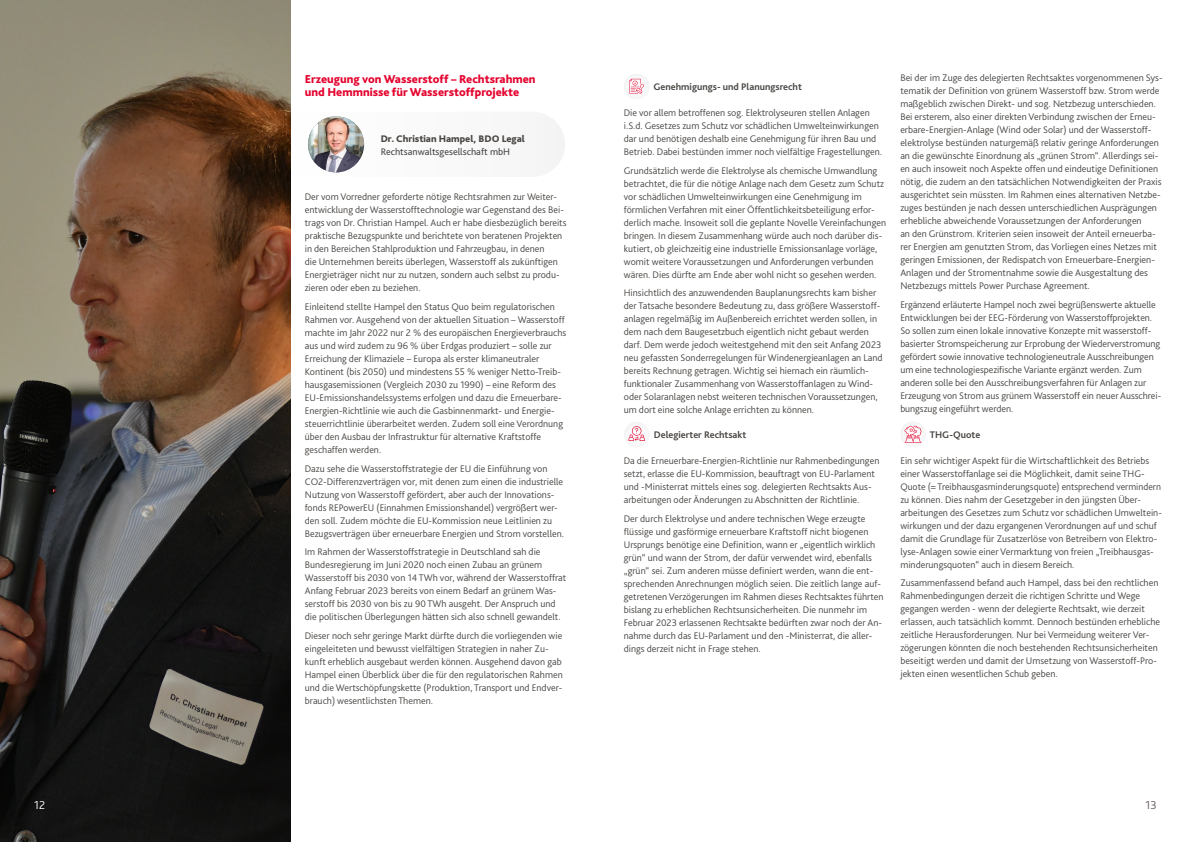
<style>
.page{position:relative;width:1191px;height:842px;background:#fff}
.page>*{position:absolute;margin:0;border:0;box-sizing:border-box;transform-origin:0 0}
.t1{font:800 12px/13px "Bliss Pro";color:#e4032e}
.t2{font:300 12px "Bliss Pro";color:#fff}
.t3{font:300 12px "Bliss Pro";color:#67605d}
.t4{font:300 10px/13px "Bliss Pro";color:#494643}
.t5{font:700 10px "Bliss Pro";color:#494643}
.t6{font:10px "Bliss Pro";color:#494643}
.t7{font:800 10px "Bliss Pro";color:#494643}
</style>
<div class="page">
<svg style="left:0;top:0;width:291px;height:842px;background:#55483c"></svg>
<svg style="left:289px;top:112px;width:276px;height:65px"></svg>
<img style="left:308px;top:116px;width:56px;height:56px;border-radius:28px">
<div style="left:624px;top:74px;width:25px;height:25px;background:#f7f7f7;border-radius:50%"></div>
<svg style="left:629px;top:79px;width:15px;height:15px"></svg>
<div style="left:624px;top:422px;width:25px;height:25px;background:#f7f7f7;border-radius:50%"></div>
<svg style="left:628px;top:426px;width:17px;height:15px"></svg>
<div style="left:900px;top:421px;width:26px;height:26px;background:#f7f6f7;border-radius:50%"></div>
<svg style="left:904px;top:426px;width:17px;height:17px"></svg>
<p class="t1" style="left:305px;top:72px;width:232px">Erzeugung von Wasserstoff – Rechtsrahmen und Hemmnisse für Wasserstoffprojekte</p>
<p class="t5" style="left:653px;top:80px;width:150px">Genehmigungs- und Planungsrecht</p>
<p class="t4" style="left:624px;top:106px;width:260px">Die vor allem betroffenen sog. Elektrolyseuren stellen Anlagen i.S.d. Gesetzes zum Schutz vor schädlichen Umwelteinwirkungen dar und benötigen deshalb eine Genehmigung für ihren Bau und Betrieb. Dabei bestünden immer noch vielfältige Fragestellungen.</p>
<p class="t4" style="left:624px;top:164px;width:264px">Grundsätzlich werde die Elektrolyse als chemische Umwandlung betrachtet, die für die nötige Anlage nach dem Gesetz zum Schutz vor schädlichen Umwelteinwirkungen eine Genehmigung im förmlichen Verfahren mit einer Öffentlichkeitsbeteiligung erfor&shy;derlich mache. Insoweit soll die geplante Novelle Vereinfachungen bringen. In diesem Zusammenhang würde auch noch darüber dis&shy;kutiert, ob gleichzeitig eine industrielle Emissionsanlage vorläge, womit weitere Voraussetzungen und Anforderungen verbunden wären. Dies dürfte am Ende aber wohl nicht so gesehen werden.</p>
<p class="t4" style="left:624px;top:286px;width:260px">Hinsichtlich des anzuwendenden Bauplanungsrechts kam bisher der Tatsache besondere Bedeutung zu, dass größere Wasserstoff&shy;anlagen regelmäßig im Außenbereich errichtet werden sollen, in dem nach dem Baugesetzbuch eigentlich nicht gebaut werden darf. Dem werde jedoch weitestgehend mit den seit Anfang 2023 neu gefassten Sonderregelungen für Windenergieanlagen an Land bereits Rechnung getragen. Wichtig sei hiernach ein räumlich&shy;funktionaler Zusammenhang von Wasserstoffanlagen zu Wind&shy;oder Solaranlagen nebst weiteren technischen Voraussetzungen, um dort eine solche Anlage errichten zu können.</p>
<p class="t5" style="left:654px;top:428px;width:94px">Delegierter Rechtsakt</p>
<p class="t4" style="left:624px;top:454px;width:257px">Da die Erneuerbare-Energien-Richtlinie nur Rahmenbedingungen setzt, erlasse die EU-Kommission, beauftragt von EU-Parlament und -Ministerrat mittels eines sog. delegierten Rechtsakts Aus&shy;arbeitungen oder Änderungen zu Abschnitten der Richtlinie.</p>
<p class="t4" style="left:624px;top:512px;width:261px">Der durch Elektrolyse und andere technischen Wege erzeugte flüssige und gasförmige erneuerbare Kraftstoff nicht biogenen Ursprungs benötige eine Definition, wann er „eigentlich wirklich grün“ und wann der Strom, der dafür verwendet wird, ebenfalls „grün“ sei. Zum anderen müsse definiert werden, wann die ent&shy;sprechenden Anrechnungen möglich seien. Die zeitlich lange auf&shy;getretenen Verzögerungen im Rahmen dieses Rechtsaktes führten bislang zu erheblichen Rechtsunsicherheiten. Die nunmehr im Februar 2023 erlassenen Rechtsakte bedürften zwar noch der An&shy;nahme durch das EU-Parlament und den -Ministerrat, die aller&shy;dings derzeit nicht in Frage stehen.</p>
<p class="t7" style="left:381px;top:132px;width:146px">Dr. Christian Hampel, BDO Legal</p>
<p class="t6" style="left:381px;top:145px;width:131px">Rechtsanwaltsgesellschaft mbH</p>
<p class="t4" style="left:305px;top:190px;width:263px">Der vom Vorredner geforderte nötige Rechtsrahmen zur Weiter&shy;entwicklung der Wasserstofftechnologie war Gegenstand des Bei&shy;trags von Dr. Christian Hampel. Auch er habe diesbezüglich bereits praktische Bezugspunkte und berichtete von beratenen Projekten in den Bereichen Stahlproduktion und Fahrzeugbau, in denen<br>die Unternehmen bereits überlegen, Wasserstoff als zukünftigen Energieträger nicht nur zu nutzen, sondern auch selbst zu produ&shy;zieren oder eben zu beziehen.</p>
<p class="t4" style="left:305px;top:300px;width:263px">Einleitend stellte Hampel den Status Quo beim regulatorischen Rahmen vor. Ausgehend von der aktuellen Situation – Wasserstoff machte im Jahr 2022 nur 2 % des europäischen Energieverbrauchs aus und wird zudem zu 96 % über Erdgas produziert – solle zur Erreichung der Klimaziele – Europa als erster klimaneutraler Kontinent (bis 2050) und mindestens 55 % weniger Netto-Treib&shy;hausgasemissionen (Vergleich 2030 zu 1990) – eine Reform des EU-Emissionshandelssystems erfolgen und dazu die Erneuerbare-Energien-Richtlinie wie auch die Gasbinnenmarkt- und Energie&shy;steuerrichtlinie überarbeitet werden. Zudem soll eine Verordnung über den Ausbau der Infrastruktur für alternative Kraftstoffe geschaffen werden.</p>
<p class="t4" style="left:305px;top:462px;width:261px">Dazu sehe die Wasserstoffstrategie der EU die Einführung von CO2-Differenzverträgen vor, mit denen zum einen die industrielle Nutzung von Wasserstoff gefördert, aber auch der Innovations&shy;fonds REPowerEU (Einnahmen Emissionshandel) vergrößert wer&shy;den soll. Zudem möchte die EU-Kommission neue Leitlinien zu Bezugsverträgen über erneuerbare Energien und Strom vorstellen.</p>
<p class="t4" style="left:305px;top:545px;width:263px">Im Rahmen der Wasserstoffstrategie in Deutschland sah die Bundesregierung im Juni 2020 noch einen Zubau an grünem Wasserstoff bis 2030 von 14 TWh vor, während der Wasserstoffrat Anfang Februar 2023 bereits von einem Bedarf an grünem Was&shy;serstoff bis 2030 von bis zu 90 TWh ausgeht. Der Anspruch und die politischen Überlegungen hätten sich also schnell gewandelt.</p>
<p class="t4" style="left:305px;top:629px;width:259px">Dieser noch sehr geringe Markt dürfte durch die vorliegenden wie eingeleiteten und bewusst vielfältigen Strategien in naher Zu&shy;kunft erheblich ausgebaut werden können. Ausgehend davon gab Hampel einen Überblick über die für den regulatorischen Rahmen und die Wertschöpfungskette (Produktion, Transport und Endver&shy;brauch) wesentlichsten Themen.</p>
<p class="t4" style="left:900px;top:71px;width:264px">Bei der im Zuge des delegierten Rechtsaktes vorgenommenen Sys&shy;tematik der Definition von grünem Wasserstoff bzw. Strom werde maßgeblich zwischen Direkt- und sog. Netzbezug unterschieden.<br>Bei ersterem, also einer direkten Verbindung zwischen der Erneu&shy;erbare-Energien-Anlage (Wind oder Solar) und der Wasserstoff&shy;elektrolyse bestünden naturgemäß relativ geringe Anforderungen an die gewünschte Einordnung als „grünen Strom“. Allerdings sei&shy;en auch insoweit noch Aspekte offen und eindeutige Definitionen nötig, die zudem an den tatsächlichen Notwendigkeiten der Praxis ausgerichtet sein müssten. Im Rahmen eines alternativen Netzbe&shy;zuges bestünden je nach dessen unterschiedlichen Ausprägungen erhebliche abweichende Voraussetzungen der Anforderungen<br>an den Grünstrom. Kriterien seien insoweit der Anteil erneuerba&shy;rer Energien am genutzten Strom, das Vorliegen eines Netzes mit geringen Emissionen, der Redispatch von Erneuerbare-Energien-Anlagen und der Stromentnahme sowie die Ausgestaltung des Netzbezugs mittels Power Purchase Agreement.</p>
<p class="t4" style="left:900px;top:298px;width:262px">Ergänzend erläuterte Hampel noch zwei begrüßenswerte aktuelle Entwicklungen bei der EEG-Förderung von Wasserstoffprojekten.<br>So sollen zum einen lokale innovative Konzepte mit wasserstoff&shy;basierter Stromspeicherung zur Erprobung der Wiederverstromung gefördert sowie innovative technologieneutrale Ausschreibungen um eine technologiespezifische Variante ergänzt werden. Zum anderen solle bei den Ausschreibungsverfahren für Anlagen zur Erzeugung von Strom aus grünem Wasserstoff ein neuer Ausschrei&shy;bungszug eingeführt werden.</p>
<p class="t5" style="left:929px;top:428px;width:52px">THG-Quote</p>
<p class="t4" style="left:900px;top:454px;width:263px">Ein sehr wichtiger Aspekt für die Wirtschaftlichkeit des Betriebs einer Wasserstoffanlage sei die Möglichkeit, damit seine THG-Quote (= Treibhausgasminderungsquote) entsprechend vermindern zu können. Dies nahm der Gesetzgeber in den jüngsten Über&shy;arbeitungen des Gesetzes zum Schutz vor schädlichen Umweltein&shy;wirkungen und der dazu ergangenen Verordnungen auf und schuf damit die Grundlage für Zusatzerlöse von Betreibern von Elektro&shy;lyse-Anlagen sowie einer Vermarktung von freien „Treibhausgas&shy;minderungsquoten“ auch in diesem Bereich.</p>
<p class="t4" style="left:900px;top:576px;width:261px">Zusammenfassend befand auch Hampel, dass bei den rechtlichen Rahmenbedingungen derzeit die richtigen Schritte und Wege gegangen werden - wenn der delegierte Rechtsakt, wie derzeit erlassen, auch tatsächlich kommt. Dennoch bestünden erhebliche zeitliche Herausforderungen. Nur bei Vermeidung weiterer Ver&shy;zögerungen könnten die noch bestehenden Rechtsunsicherheiten beseitigt werden und damit der Umsetzung von Wasserstoff-Pro&shy;jekten einen wesentlichen Schub geben.</p>
<p class="t2" style="left:34px;top:798px;width:12px">12</p>
<p class="t3" style="left:1145px;top:798px;width:13px">13</p>
</div>
